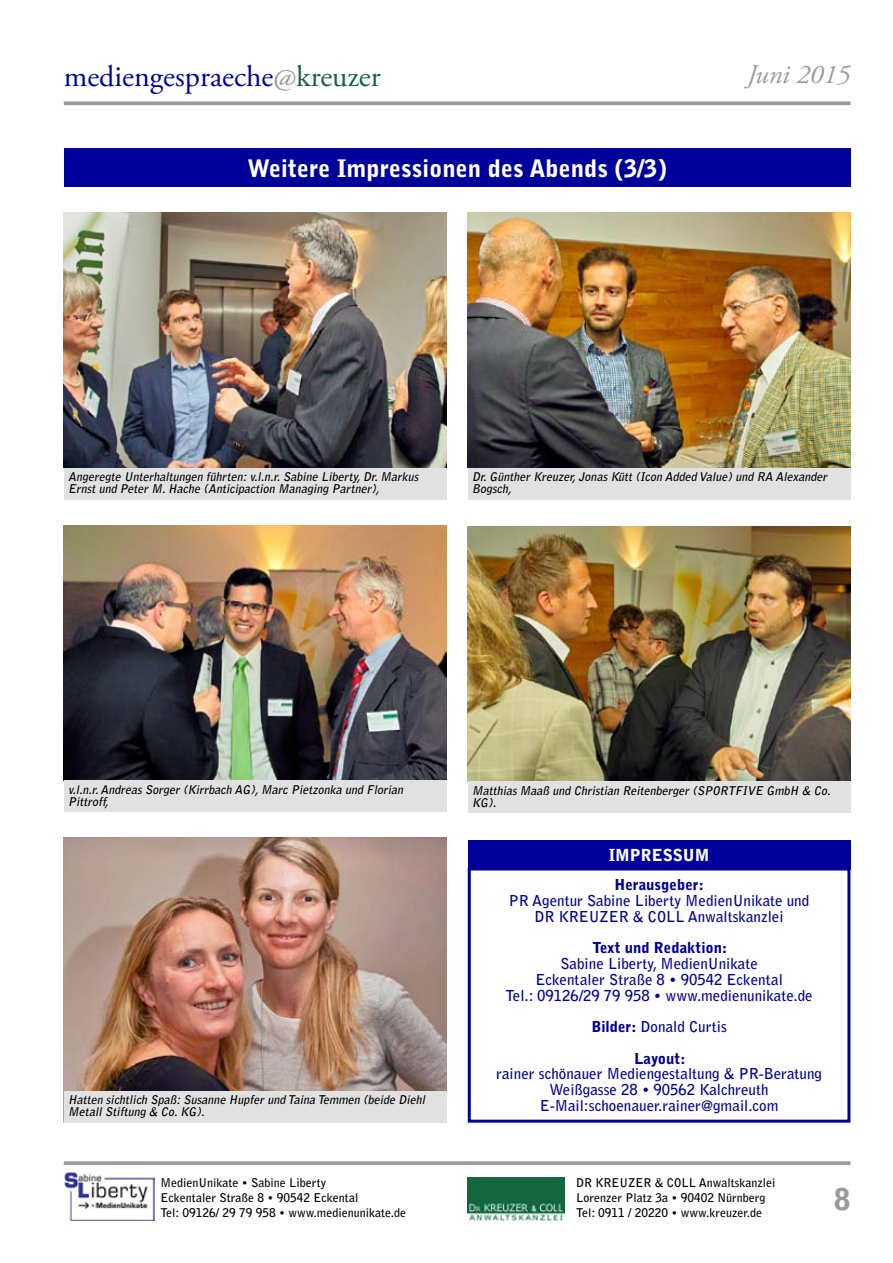
<style>
.page{position:relative;width:893px;height:1263px;background:#fff}
.page>*{position:absolute;margin:0;border:0;box-sizing:border-box;transform-origin:0 0}
.t1{font:30px "Adobe Garamond Pro";color:#00009b}
.t2{font:900 30px "Bell Gothic Std";color:#9b9b9b}
.t3{font:italic 27px "Adobe Garamond Pro";color:#9b9b9b}
.t4{font:900 24px "Bell Gothic Std";color:#fff}
.t5{font:900 16.5px "Bell Gothic Std";color:#fff}
.t6{font:700 15px/15.8px "Bell Gothic Std";color:#00009b;text-align:center}
.t7{font:900 15px/31.5px "Bell Gothic Std";color:#00009b;text-align:center}
.t8{font:italic 700 12px/12px "Bell Gothic Std";color:#000}
.t9{font:700 12px/15px "Bell Gothic Std";color:#000}
.s1{color:#9b9b9b}
.s2{color:#14643c}
.s3{font-weight:700}
</style>
<div class="page">
<img style="left:64px;top:1170px;width:91px;height:50px">
<img style="left:468px;top:1178px;width:96px;height:42px">
<svg style="left:64px;top:1161px;width:786px;height:4px;background:#a1a1a1"></svg>
<svg style="left:64px;top:101px;width:786px;height:4px;background:#a5a5a5"></svg>
<div style="left:64px;top:149px;width:786px;height:38px;background:#00009b"></div>
<div style="left:468px;top:840px;width:382px;height:30px;background:#00009b"></div>
<div style="left:468px;top:867px;width:382px;height:256px;border:3px solid #00009b"></div>
<img style="left:64px;top:525px;width:382px;height:255px">
<div style="left:64px;top:780px;width:382px;height:32px;background:#e1e1e1"></div>
<img style="left:468px;top:526px;width:382px;height:255px">
<div style="left:468px;top:781px;width:382px;height:32px;background:#e1e1e1"></div>
<img style="left:64px;top:838px;width:382px;height:253px">
<div style="left:64px;top:1091px;width:382px;height:32px;background:#e1e1e1"></div>
<img style="left:64px;top:213px;width:382px;height:255px">
<div style="left:64px;top:468px;width:382px;height:32px;background:#e1e1e1"></div>
<img style="left:468px;top:213px;width:382px;height:255px">
<div style="left:468px;top:468px;width:382px;height:32px;background:#e1e1e1"></div>
<h1 class="t1" style="left:64px;top:58px;width:318px">mediengespraeche<span class="s1">@</span><span class="s2">kreuzer</span></h1>
<h2 class="t3" style="left:747px;top:59px;width:105px">Juni 2015</h2>
<h3 class="t4" style="left:247px;top:154px;width:421px">Weitere Impressionen des Abends (3/3)</h3>
<p class="t8" style="left:68px;top:471px;width:355px">Angeregte Unterhaltungen führten:v.l.n.r.Sabine Liberty,Dr.Markus<br>Ernst und Peter M.Hache (Anticipaction Managing Partner),</p>
<p class="t8" style="left:472px;top:471px;width:359px">Dr.Günther Kreuzer,Jonas Kütt (Icon Added Value) und RA Alexander<br>Bogsch,</p>
<p class="t8" style="left:68px;top:783px;width:339px">v.l.n.r.Andreas Sorger (Kirrbach AG),Marc Pietzonka und Florian<br>Pittroff,</p>
<p class="t8" style="left:472px;top:784px;width:363px">Matthias Maaß und Christian Reitenberger (SPORTFIVE GmbH &amp; Co.<br>KG).</p>
<p class="t8" style="left:68px;top:1094px;width:361px">Hatten sichtlich Spaß:Susanne Hupfer und Taina Temmen (beide Diehl<br>Metall Stiftung &amp; Co.KG).</p>
<h3 class="t5" style="left:609px;top:845px;width:102px">IMPRESSUM</h3>
<p class="t7" style="left:614px;top:869px;width:91px">Herausgeber:</p>
<p class="t6" style="left:509px;top:893px;width:302px">PR Agentur Sabine Liberty MedienUnikate und<br>DR KREUZER &amp; COLL Anwaltskanzlei</p>
<p class="t7" style="left:592px;top:932px;width:136px">Text und Redaktion:</p>
<p class="t6" style="left:506px;top:956px;width:309px">Sabine Liberty, MedienUnikate<br>Eckentaler Straße 8 • 90542 Eckental<br>Tel.: 09126/29 79 958 • www.medienunikate.de</p>
<p class="t7" style="left:591px;top:1011px;width:137px">Bilder: <span class="s3">Donald Curtis<br></span>Layout:</p>
<p class="t6" style="left:496px;top:1066px;width:327px">rainer schönauer Mediengestaltung &amp; PR-Beratung<br>Weißgasse 28 • 90562 Kalchreuth<br>E-Mail:schoenauer.rainer@gmail.com</p>
<p class="t9" style="left:160px;top:1175px;width:247px">MedienUnikate • Sabine Liberty<br>Eckentaler Straße 8 • 90542 Eckental<br>Tel: 09126/ 29 79 958 • www.medienunikate.de</p>
<p class="t9" style="left:576px;top:1175px;width:201px">DR KREUZER &amp; COLL Anwaltskanzlei<br>Lorenzer Platz 3a • 90402 Nürnberg<br>Tel: 0911 / 20220 • www.kreuzer.de</p>
<h1 class="t2" style="left:834px;top:1182px;width:18px">8</h1>
</div>
